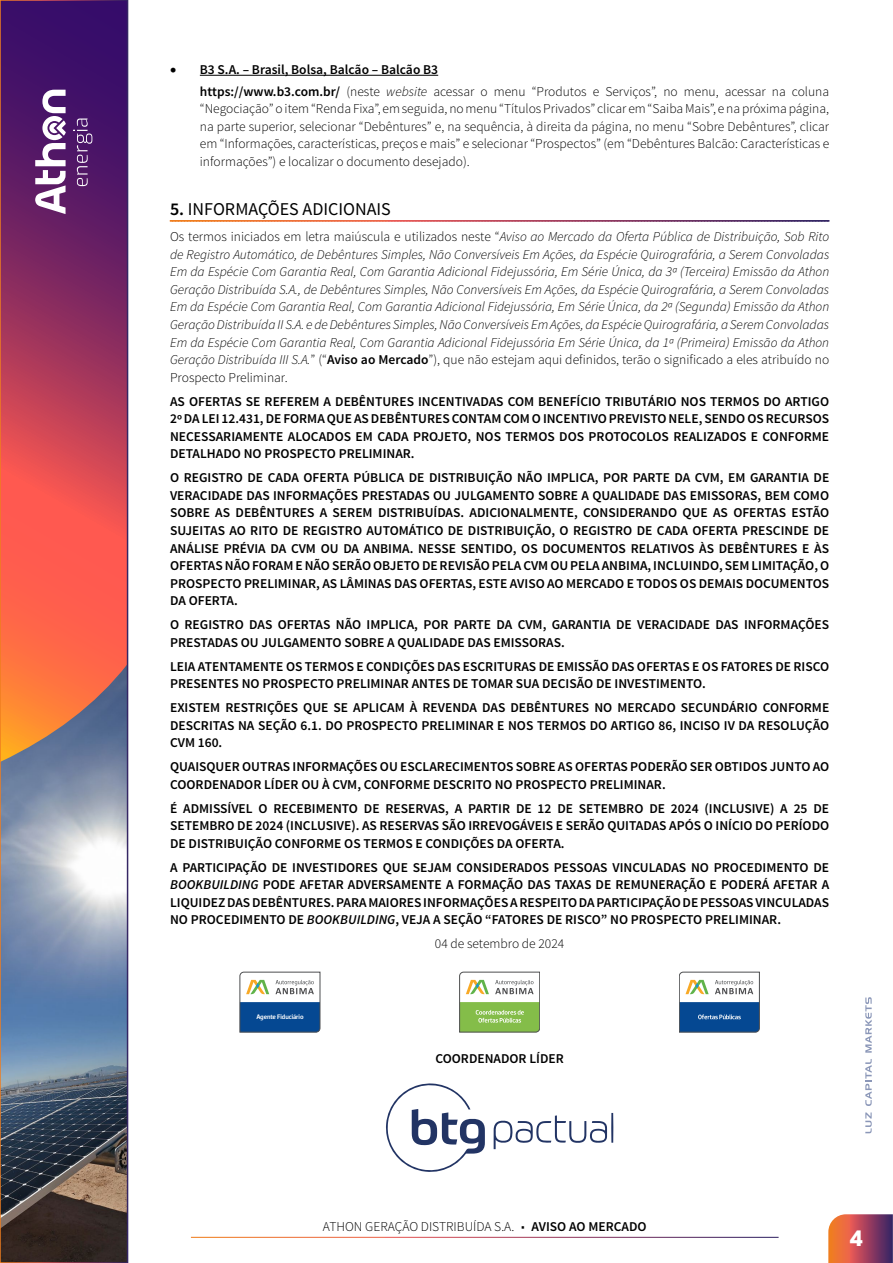
<style>
.page{position:relative;width:893px;height:1263px;background:#fff}
.page>*{position:absolute;margin:0;border:0;box-sizing:border-box;transform-origin:0 0}
.t1{font:700 21px "ITC Avant Garde Pro";color:#fff}
.t2{font:18px "Source Sans Pro";color:#000}
.t3{font:600 13.5px/17.5px "Source Sans Pro";color:#000;text-align:justify}
.t4{font:italic 300 13.5px/17.5px "Source Sans Pro";color:#000;text-align:justify}
.t5{font:300 13.5px/17.5px "Source Sans Pro";color:#000}
.t6{font:500 6.6px "Dobra";letter-spacing:-.015em;color:#fff}
.s1{font-weight:600}
.s2{font-style:italic}
.s3{font-style:normal}
.s4{font-weight:600;font-style:normal}
</style>
<div class="page">
<svg style="left:828px;top:1214px;width:65px;height:49px;background:#af5257"></svg>
<img style="left:3px;top:762px;width:122px;height:498px">
<svg style="left:3px;top:3px;width:122px;height:759px;background:#a5405b"></svg>
<svg style="left:35px;top:90px;width:31px;height:124px"></svg>
<svg style="left:73px;top:119px;width:19px;height:67px"></svg>
<hr style="left:200px;top:75px;width:238px;height:1px;background:#000">
<svg style="left:170px;top:220px;width:659px;height:2px"></svg>
<svg style="left:240px;top:972px;width:80px;height:60px"></svg>
<svg style="left:459px;top:972px;width:81px;height:60px"></svg>
<svg style="left:679px;top:972px;width:80px;height:60px"></svg>
<svg style="left:386px;top:1083px;width:99px;height:89px"></svg>
<svg style="left:494px;top:1113px;width:119px;height:36px"></svg>
<svg style="left:865px;top:1112px;width:7px;height:21px"></svg>
<svg style="left:865px;top:1059px;width:7px;height:47px"></svg>
<svg style="left:865px;top:997px;width:7px;height:56px"></svg>
<p class="t5" style="left:200px;top:59px;width:631px;line-height:21.8px;text-indent:-30px">• <span class="s1">B3 S.A. – Brasil, Bolsa, Balcão – Balcão B3<br>https://www.b3.com.br/</span> (neste <span class="s2">website</span> acessar o menu “Produtos e Serviços”, no menu, acessar na coluna</p>
<p class="t5" style="left:200px;top:100px;width:631px;text-align:justify">“Negociação” o item “Renda Fixa”, em seguida, no menu “Títulos Privados” clicar em “Saiba Mais”, e na próxima página, na parte superior, selecionar “Debêntures” e, na sequência, à direita da página, no menu “Sobre Debêntures”, clicar em “Informações, características, preços e mais” e selecionar “Prospectos” (em “Debêntures Balcão: Características e informações”) e localizar o documento desejado).</p>
<h2 class="t2" style="left:170px;top:197px;width:222px"><span class="s1">5.</span> INFORMAÇÕES ADICIONAIS</h2>
<p class="t4" style="left:170px;top:228px;width:661px"><span class="s3">Os termos iniciados em letra maiúscula e utilizados neste “</span>Aviso ao Mercado da Oferta Pública de Distribuição, Sob Rito de Registro Automático, de Debêntures Simples, Não Conversíveis Em Ações, da Espécie Quirografária, a Serem Convoladas Em da Espécie Com Garantia Real, Com Garantia Adicional Fidejussória, Em Série Única, da 3ª (Terceira) Emissão da Athon Geração Distribuída S.A., de Debêntures Simples, Não Conversíveis Em Ações, da Espécie Quirografária, a Serem Convoladas Em da Espécie Com Garantia Real, Com Garantia Adicional Fidejussória, Em Série Única, da 2ª (Segunda) Emissão da Athon Geração Distribuída II S.A. e de Debêntures Simples, Não Conversíveis Em Ações, da Espécie Quirografária, a Serem Convoladas Em da Espécie Com Garantia Real, Com Garantia Adicional Fidejussória Em Série Única, da 1ª (Primeira) Emissão da Athon Geração Distribuída III S.A.<span class="s3">” (“</span><span class="s4">Aviso ao Mercado</span><span class="s3">”), que não estejam aqui definidos, terão o significado a eles atribuído no Prospecto Preliminar.</span></p>
<p class="t3" style="left:170px;top:393px;width:661px">AS OFERTAS SE REFEREM A DEBÊNTURES INCENTIVADAS COM BENEFÍCIO TRIBUTÁRIO NOS TERMOS DO ARTIGO 2º DA LEI 12.431, DE FORMA QUE AS DEBÊNTURES CONTAM COM O INCENTIVO PREVISTO NELE, SENDO OS RECURSOS NECESSARIAMENTE ALOCADOS EM CADA PROJETO, NOS TERMOS DOS PROTOCOLOS REALIZADOS E CONFORME DETALHADO NO PROSPECTO PRELIMINAR.</p>
<p class="t3" style="left:170px;top:469px;width:661px">O REGISTRO DE CADA OFERTA PÚBLICA DE DISTRIBUIÇÃO NÃO IMPLICA, POR PARTE DA CVM, EM GARANTIA DE VERACIDADE DAS INFORMAÇÕES PRESTADAS OU JULGAMENTO SOBRE A QUALIDADE DAS EMISSORAS, BEM COMO SOBRE AS DEBÊNTURES A SEREM DISTRIBUÍDAS. ADICIONALMENTE, CONSIDERANDO QUE AS OFERTAS ESTÃO SUJEITAS AO RITO DE REGISTRO AUTOMÁTICO DE DISTRIBUIÇÃO, O REGISTRO DE CADA OFERTA PRESCINDE DE ANÁLISE PRÉVIA DA CVM OU DA ANBIMA. NESSE SENTIDO, OS DOCUMENTOS RELATIVOS ÀS DEBÊNTURES E ÀS OFERTAS NÃO FORAM E NÃO SERÃO OBJETO DE REVISÃO PELA CVM OU PELA ANBIMA, INCLUINDO, SEM LIMITAÇÃO, O PROSPECTO PRELIMINAR, AS LÂMINAS DAS OFERTAS, ESTE AVISO AO MERCADO E TODOS OS DEMAIS DOCUMENTOS DA OFERTA.</p>
<p class="t3" style="left:170px;top:616px;width:660px">O REGISTRO DAS OFERTAS NÃO IMPLICA, POR PARTE DA CVM, GARANTIA DE VERACIDADE DAS INFORMAÇÕES<br>PRESTADAS OU JULGAMENTO SOBRE A QUALIDADE DAS EMISSORAS.</p>
<p class="t3" style="left:170px;top:658px;width:661px">LEIA ATENTAMENTE OS TERMOS E CONDIÇÕES DAS ESCRITURAS DE EMISSÃO DAS OFERTAS E OS FATORES DE RISCO<br>PRESENTES NO PROSPECTO PRELIMINAR ANTES DE TOMAR SUA DECISÃO DE INVESTIMENTO.</p>
<p class="t3" style="left:170px;top:699px;width:661px">EXISTEM RESTRIÇÕES QUE SE APLICAM À REVENDA DAS DEBÊNTURES NO MERCADO SECUNDÁRIO CONFORME DESCRITAS NA SEÇÃO 6.1. DO PROSPECTO PRELIMINAR E NOS TERMOS DO ARTIGO 86, INCISO IV DA RESOLUÇÃO CVM 160.</p>
<p class="t3" style="left:170px;top:758px;width:661px">QUAISQUER OUTRAS INFORMAÇÕES OU ESCLARECIMENTOS SOBRE AS OFERTAS PODERÃO SER OBTIDOS JUNTO AO<br>COORDENADOR LÍDER OU À CVM, CONFORME DESCRITO NO PROSPECTO PRELIMINAR.</p>
<p class="t3" style="left:170px;top:800px;width:661px">É ADMISSÍVEL O RECEBIMENTO DE RESERVAS, A PARTIR DE 12 DE SETEMBRO DE 2024 (INCLUSIVE) A 25 DE SETEMBRO DE 2024 (INCLUSIVE). AS RESERVAS SÃO IRREVOGÁVEIS E SERÃO QUITADAS APÓS O INÍCIO DO PERÍODO DE DISTRIBUIÇÃO CONFORME OS TERMOS E CONDIÇÕES DA OFERTA.</p>
<p class="t3" style="left:170px;top:859px;width:661px">A PARTICIPAÇÃO DE INVESTIDORES QUE SEJAM CONSIDERADOS PESSOAS VINCULADAS NO PROCEDIMENTO DE <span class="s2">BOOKBUILDING</span> PODE AFETAR ADVERSAMENTE A FORMAÇÃO DAS TAXAS DE REMUNERAÇÃO E PODERÁ AFETAR A LIQUIDEZ DAS DEBÊNTURES. PARA MAIORES INFORMAÇÕES A RESPEITO DA PARTICIPAÇÃO DE PESSOAS VINCULADAS NO PROCEDIMENTO DE <span class="s2">BOOKBUILDING</span>, VEJA A SEÇÃO “FATORES DE RISCO” NO PROSPECTO PRELIMINAR.</p>
<p class="t5" style="left:435px;top:935px;width:131px">04 de setembro de 2024</p>
<p class="t6" style="left:256px;top:1013px;width:49px">Agente Fiduciário</p>
<p class="t3" style="left:435px;top:1050px;width:130px">COORDENADOR LÍDER</p>
<p class="t5" style="left:323px;top:1217px;width:325px">ATHON GERAÇÃO DISTRIBUÍDA S.A. <span class="s2">■</span> <span class="s1">AVISO AO MERCADO</span></p>
<h1 class="t1" style="left:850px;top:1224px;width:14px">4</h1>
</div>
